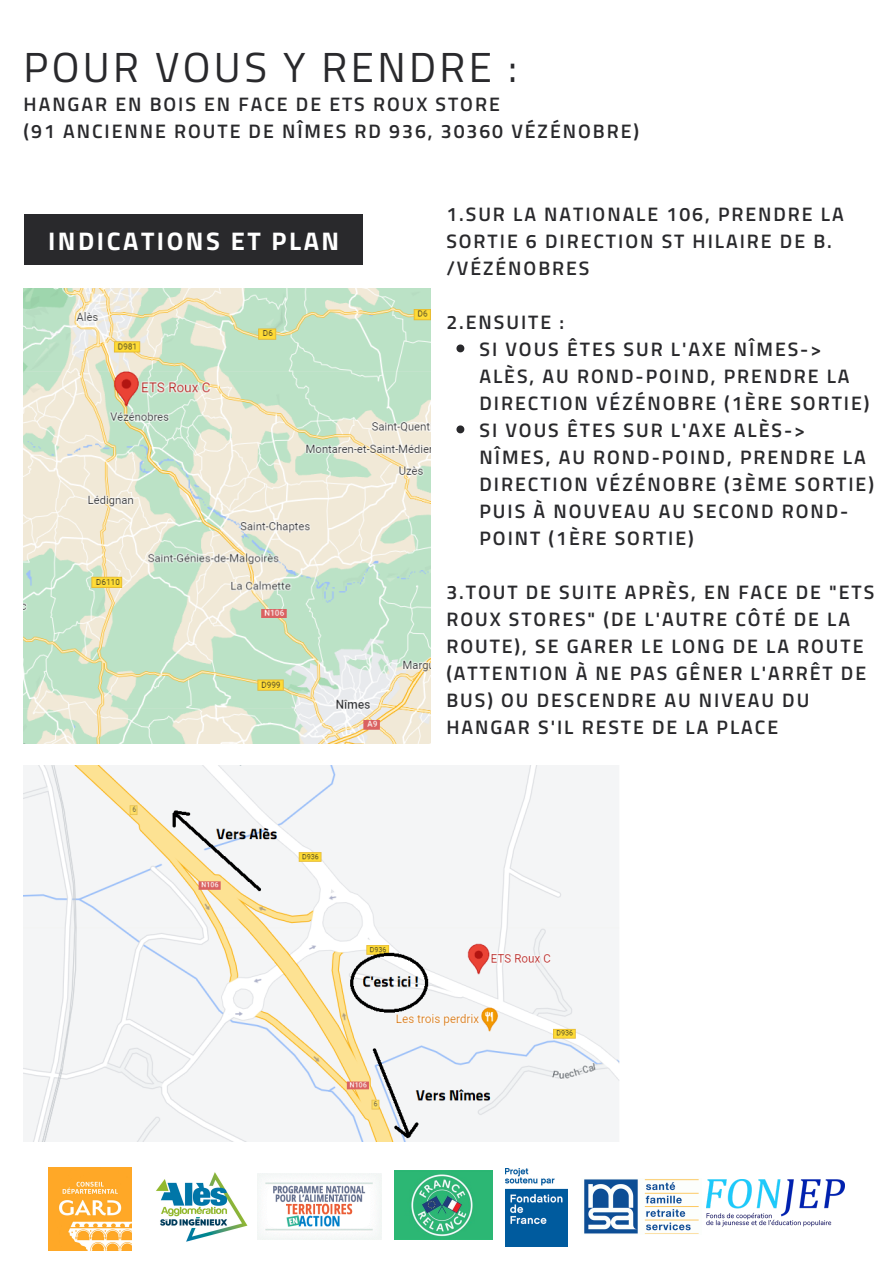
<style>
.page{position:relative;width:893px;height:1264px;background:#fff}
.page>*{position:absolute;margin:0;border:0;box-sizing:border-box;transform-origin:0 0}
.t1{font:42px "Titillium Web";letter-spacing:.08em;color:#29292c}
.t2{font:700 25.5px "Titillium Web";letter-spacing:.1em;color:#fff}
.t3{font:600 19.5px/27px "Titillium Web";letter-spacing:.1em;color:#29292c}
</style>
<div class="page">
<div style="left:24px;top:214px;width:338px;height:51px;background:#29292c"></div>
<img style="left:24px;top:765px;width:595px;height:376px">
<img style="left:24px;top:288px;width:406px;height:456px">
<img style="left:706px;top:1179px;width:138px;height:47px">
<img style="left:48px;top:1167px;width:83px;height:83px">
<img style="left:584px;top:1179px;width:115px;height:55px">
<img style="left:506px;top:1168px;width:61px;height:78px">
<img style="left:394px;top:1170px;width:98px;height:69px">
<img style="left:257px;top:1173px;width:125px;height:66px">
<img style="left:156px;top:1172px;width:92px;height:70px">
<svg style="left:456px;top:344px;width:8px;height:8px"></svg>
<svg style="left:456px;top:425px;width:8px;height:8px"></svg>
<h1 class="t1" style="left:24px;top:34px;width:495px">POUR VOUS Y RENDRE :</h1>
<p class="t3" style="left:24px;top:90px;width:617px">HANGAR EN BOIS EN FACE DE ETS ROUX STORE<br>(91 ANCIENNE ROUTE DE NÎMES RD 936, 30360 VÉZÉNOBRE)</p>
<h2 class="t2" style="left:48px;top:221px;width:292px">INDICATIONS ET PLAN</h2>
<p class="t3" style="left:446px;top:200px;width:399px">1.SUR LA NATIONALE 106, PRENDRE LA<br>SORTIE 6 DIRECTION ST HILAIRE DE B. /VÉZÉNOBRES</p>
<p class="t3" style="left:446px;top:308px;width:119px">2.ENSUITE :</p>
<p class="t3" style="left:479px;top:335px;width:396px">SI VOUS ÊTES SUR L'AXE NÎMES-&gt;<br>ALÈS, AU ROND-POIND, PRENDRE LA<br>DIRECTION VÉZÉNOBRE (1ÈRE SORTIE)<br>SI VOUS ÊTES SUR L'AXE ALÈS-&gt;<br>NÎMES, AU ROND-POIND, PRENDRE LA<br>DIRECTION VÉZÉNOBRE (3ÈME SORTIE)<br>PUIS À NOUVEAU AU SECOND ROND-<br>POINT (1ÈRE SORTIE)</p>
<p class="t3" style="left:446px;top:578px;width:429px">3.TOUT DE SUITE APRÈS, EN FACE DE "ETS ROUX STORES" (DE L'AUTRE CÔTÉ DE LA ROUTE), SE GARER LE LONG DE LA ROUTE (ATTENTION À NE PAS GÊNER L'ARRÊT DE BUS) OU DESCENDRE AU NIVEAU DU HANGAR S'IL RESTE DE LA PLACE</p>
</div>
